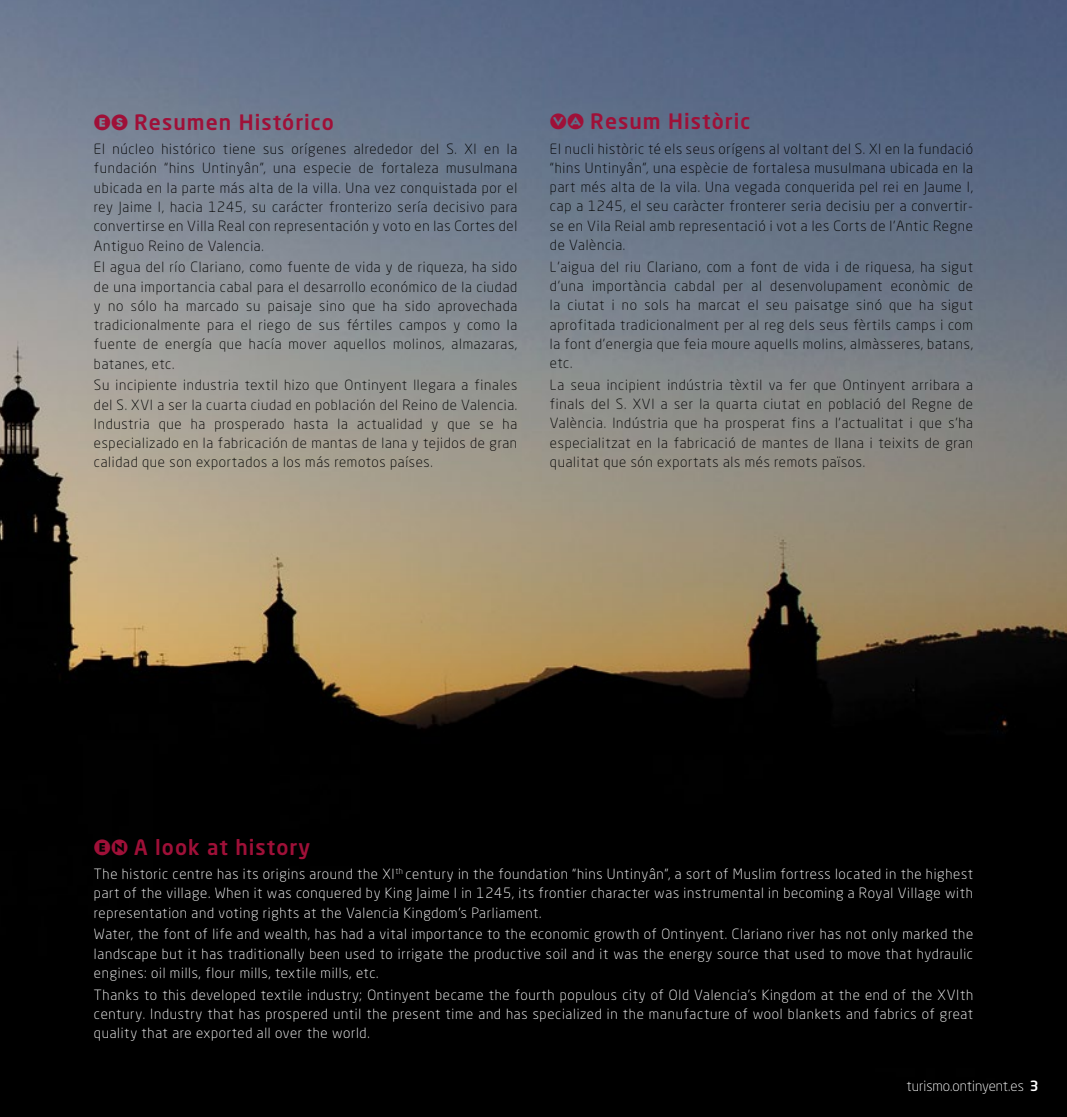
<style>
.page{position:relative;width:1067px;height:1117px;background:#fff}
.page>*{position:absolute;margin:0;border:0;box-sizing:border-box;transform-origin:0 0}
.t1{font:500 21px "Neo Sans W1 G";letter-spacing:.05em;color:#9f1038}
.t2{font:300 14px/19.2px "Neo Sans W1 G";letter-spacing:.05em;color:#000;text-align:justify}
.t3{font:300 14px/19.2px "Neo Sans W1 G";letter-spacing:.05em;color:#fff;text-align:justify}
.t4{font:300 14px "Neo Sans W1 G";color:#fff}
.s1{font-family:"Regulator Nova Cameo";font-weight:400;font-size:24.5px}
.s2{font-weight:500}
</style>
<div class="page">
<img style="left:0;top:0;width:1067px;height:1116px">
<h1 class="t1" style="left:94px;top:109px;width:241px"><span class="s1">ES</span> Resumen Histórico</h1>
<p class="t2" style="left:94px;top:139px;width:425px">El núcleo histórico tiene sus orígenes alrededor del S. XI en la fundación “hins Untinyân”, una especie de fortaleza musulmana ubicada en la parte más alta de la villa. Una vez conquistada por el rey Jaime I, hacia 1245, su carácter fronterizo sería decisivo para convertirse en Villa Real con representación y voto en las Cortes del Antiguo Reino de Valencia.</p>
<p class="t2" style="left:94px;top:257px;width:425px">El agua del río Clariano, como fuente de vida y de riqueza, ha sido de una importancia cabal para el desarrollo económico de la ciudad y no sólo ha marcado su paisaje sino que ha sido aprovechada tradicionalmente para el riego de sus fértiles campos y como la fuente de energía que hacía mover aquellos molinos, almazaras, batanes, etc.</p>
<p class="t2" style="left:94px;top:375px;width:425px">Su incipiente industria textil hizo que Ontinyent llegara a finales del S. XVI a ser la cuarta ciudad en población del Reino de Valencia.<br>Industria que ha prosperado hasta la actualidad y que se ha especializado en la fabricación de mantas de lana y tejidos de gran calidad que son exportados a los más remotos países.</p>
<h1 class="t1" style="left:550px;top:108px;width:202px"><span class="s1">VA</span> Resum Històric</h1>
<p class="t2" style="left:550px;top:139px;width:424px">El nucli històric té els seus orígens al voltant del S. XI en la fundació “hins Untinyân”, una espècie de fortalesa musulmana ubicada en la part més alta de la vila. Una vegada conquerida pel rei en Jaume I, cap a 1245, el seu caràcter fronterer seria decisiu per a convertir&shy;se en Vila Reial amb representació i vot a les Corts de l’Antic Regne de València.</p>
<p class="t2" style="left:550px;top:257px;width:424px">L’aigua del riu Clariano, com a font de vida i de riquesa, ha sigut d’una importància cabdal per al desenvolupament econòmic de la ciutat i no sols ha marcat el seu paisatge sinó que ha sigut aprofitada tradicionalment per al reg dels seus fèrtils camps i com la font d’energia que feia moure aquells molins, almàsseres, batans, etc.</p>
<p class="t2" style="left:550px;top:375px;width:424px">La seua incipient indústria tèxtil va fer que Ontinyent arribara a finals del S. XVI a ser la quarta ciutat en població del Regne de València. Indústria que ha prosperat fins a l’actualitat i que s’ha especialitzat en la fabricació de mantes de llana i teixits de gran qualitat que són exportats als més remots països.</p>
<h1 class="t1" style="left:94px;top:833px;width:218px"><span class="s1">EN</span> A look at history</h1>
<p class="t3" style="left:94px;top:863px;width:880px">The historic centre has its origins around the XI<sup>th</sup> century in the foundation “hins Untinyân”, a sort of Muslim fortress located in the highest part of the village. When it was conquered by King Jaime I in 1245, its frontier character was instrumental in becoming a Royal Village with representation and voting rights at the Valencia Kingdom’s Parliament.</p>
<p class="t3" style="left:94px;top:924px;width:880px">Water, the font of life and wealth, has had a vital importance to the economic growth of Ontinyent. Clariano river has not only marked the landscape but it has traditionally been used to irrigate the productive soil and it was the energy source that used to move that hydraulic engines: oil mills, flour mills, textile mills, etc.</p>
<p class="t3" style="left:94px;top:984px;width:880px">Thanks to this developed textile industry; Ontinyent became the fourth populous city of Old Valencia’s Kingdom at the end of the XVIth century. Industry that has prospered until the present time and has specialized in the manufacture of wool blankets and fabrics of great quality that are exported all over the world.</p>
<p class="t4" style="left:906px;top:1077px;width:134px">turismo.ontinyent.es <span class="s2">3</span></p>
</div>
